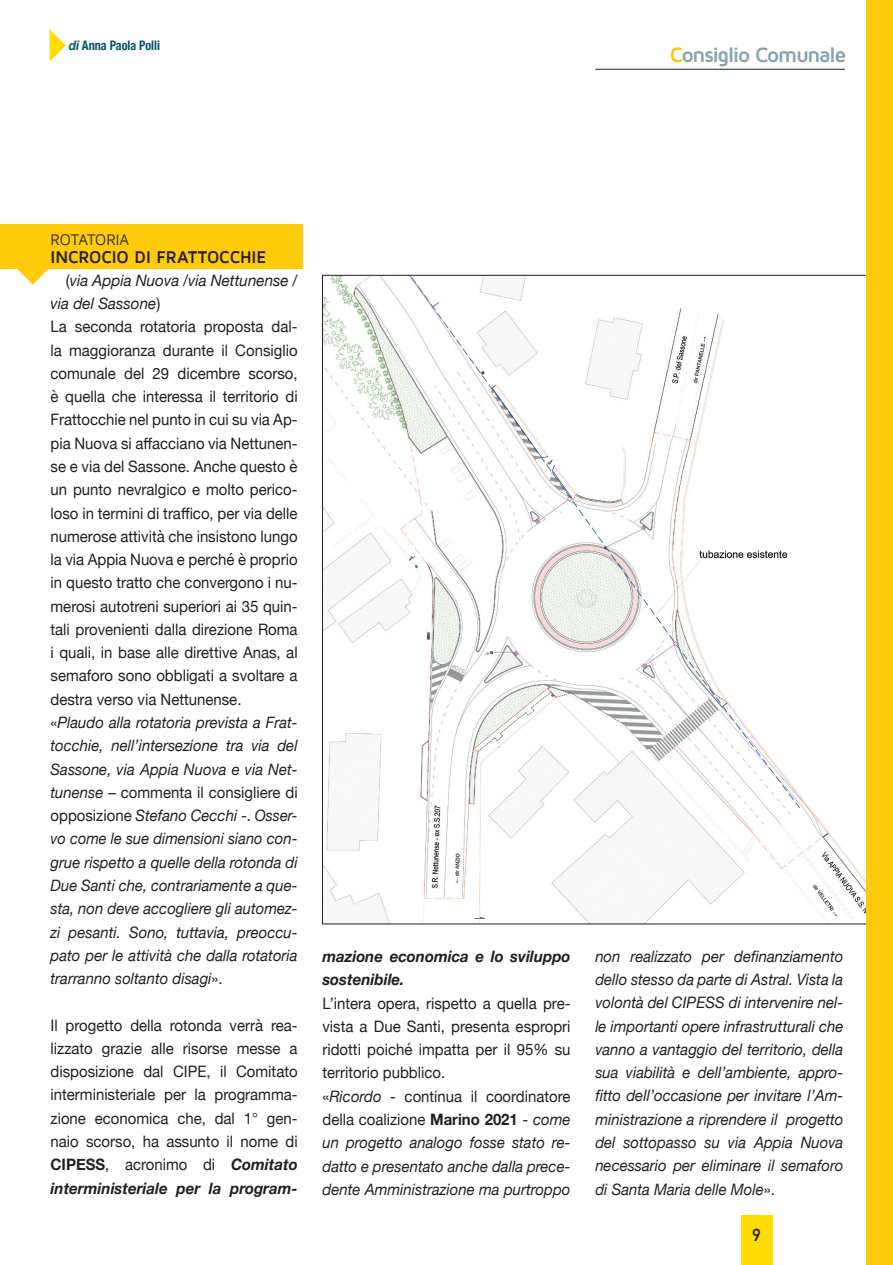
<style>
.page{position:relative;width:893px;height:1265px;background:#fff}
.page>*{position:absolute;margin:0;border:0;box-sizing:border-box;transform-origin:0 0}
.t1{font:700 21.18px "Maven Pro";letter-spacing:-.065em;color:#84a6b1}
.t2{font:700 17.5px "Maven Pro";letter-spacing:-.005em;color:#231f20;scale:.95 1}
.t3{font:700 17.5px "DIN Alternate";color:#231f20}
.t4{font:15.75px/23.3px "Helvetica Neue";color:#231f20}
.t5{font:15.75px/23.3px "Helvetica Neue";color:#231f20;scale:.95 1}
.t6{font:italic 15.75px/23.3px "Helvetica Neue";color:#231f20;text-align:justify;scale:.95 1}
.t7{font:italic 700 15.75px/23.3px "Helvetica Neue";color:#231f20;scale:.96 1}
.t8{font:15.75px "Maven Pro";letter-spacing:-.01em;color:#231f20;scale:.95 1}
.t9{font:700 condensed 13.12px "Helvetica Neue";color:#005471;scale:.93 1}
.s1{font-style:italic;font-stretch:normal}
.s2{color:#fec210}
.s3{font-style:italic}
.s4{font-weight:700}
.s5{font-weight:700;font-style:italic}
.s6{font-style:normal}
</style>
<div class="page">
<svg style="left:322px;top:275px;width:545px;height:649px"></svg>
<div style="left:0;top:224px;width:302px;height:45px;background:#feca0a"></div>
<svg style="left:17px;top:269px;width:32px;height:16px"></svg>
<hr style="left:595px;top:69px;width:250px;height:1px;background:#231f20">
<svg style="left:50px;top:29px;width:16px;height:32px"></svg>
<div style="left:741px;top:1215px;width:31px;height:50px;background:#ffdc01"></div>
<div style="left:867px;top:0;width:26px;height:1265px;background:#feca0a"></div>
<p class="t9" style="left:69px;top:34px;width:100px"><span class="s1">di</span> Anna Paola Polli</p>
<h1 class="t1" style="left:670px;top:43px;width:178px"><span class="s2">C</span>onsiglio Comunale</h1>
<p class="t8" style="left:51px;top:231px;width:84px">ROTATORIA</p>
<p class="t2" style="left:51px;top:247px;width:228px">INCROCIO DI FRATTOCCHIE</p>
<p class="t4" style="left:51px;top:269px;width:249px;text-indent:15px">(<span class="s3">via Appia Nuova /via Nettunense / via del Sassone</span>)<br>La seconda rotatoria proposta dal&shy;la maggioranza durante il Consiglio comunale del 29 dicembre scorso, è quella che interessa il territorio di Frattocchie nel punto in cui su via Ap&shy;pia Nuova si affacciano via Nettunen&shy;se e via del Sassone. Anche questo è un punto nevralgico e molto perico&shy;loso in termini di traffico, per via delle numerose attività che insistono lungo la via Appia Nuova e perché è proprio in questo tratto che convergono i nu&shy;merosi autotreni superiori ai 35 quin&shy;tali provenienti dalla direzione Roma i quali, in base alle direttive Anas, al semaforo sono obbligati a svoltare a destra verso via Nettunense. «<span class="s3">Plaudo alla rotatoria prevista a Frat&shy;tocchie, nell’intersezione tra via del Sassone, via Appia Nuova e via Net&shy;tunense</span> – commenta il consigliere di opposizione <span class="s3">Stefano Cecchi</span> -. <span class="s3">Osser&shy;vo come le sue dimensioni siano con&shy;grue rispetto a quelle della rotonda di Due Santi che, contrariamente a que&shy;sta, non deve accogliere gli automez&shy;zi pesanti. Sono, tuttavia, preoccu&shy;pato per le attività che dalla rotatoria trarranno soltanto disagi</span>».</p>
<p class="t5" style="left:51px;top:1014px;width:262px;text-align:justify">Il progetto della rotonda verrà rea&shy;lizzato grazie alle risorse messe a disposizione dal CIPE, il Comitato interministeriale per la programma&shy;zione economica che, dal 1° gen&shy;naio scorso, ha assunto il nome di <span class="s4">CIPESS</span>, acronimo di <span class="s5">Comitato interministeriale per la program-</span></p>
<p class="t7" style="left:322px;top:945px;width:260px">mazione economica e lo sviluppo sostenibile.</p>
<p class="t5" style="left:322px;top:992px;width:263px">L’intera opera, rispetto a quella pre&shy;vista a Due Santi, presenta espropri ridotti poiché impatta per il 95% su territorio pubblico.<br>«<span class="s3">Ricordo</span> - continua il coordinatore della coalizione <span class="s4">Marino 2021</span> - <span class="s3">come un progetto analogo fosse stato re&shy;datto e presentato anche dalla prece&shy;dente Amministrazione ma purtroppo</span></p>
<p class="t6" style="left:595px;top:945px;width:263px">non realizzato per definanziamento dello stesso da parte di Astral. Vista la volontà del CIPESS di intervenire nel&shy;le importanti opere infrastrutturali che vanno a vantaggio del territorio, della sua viabilità e dell’ambiente, appro&shy;fitto dell’occasione per invitare l’Am&shy;ministrazione a riprendere il progetto del sottopasso su via Appia Nuova necessario per eliminare il semaforo di Santa Maria delle Mole<span class="s6">».</span></p>
<p class="t3" style="left:752px;top:1222px;width:10px">9</p>
</div>
